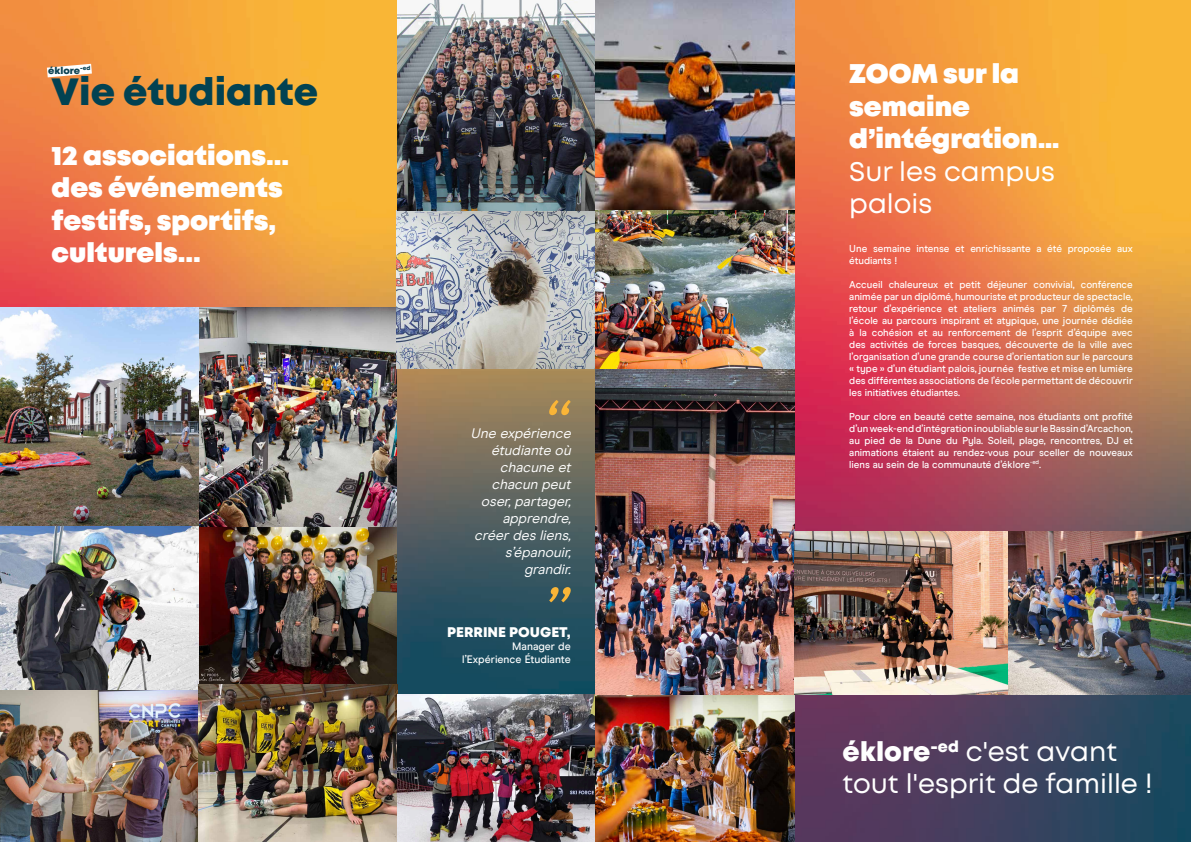
<style>
.page{position:relative;width:1191px;height:842px;background:#fff}
.page>*{position:absolute;margin:0;border:0;box-sizing:border-box;transform-origin:0 0}
.t1{font:800 38px "Mont";color:#024252}
.t2{font:900 27px/32.4px "Mont";color:#fff}
.t3{font:27px/32.4px "Mont";color:#fff}
.t4{font:italic 14.1px/16.9px "Modern Era";color:#fff;text-align:right}
.t5{font:800 14px "Mont";color:#fff}
.t6{font:500 10.7px/12.9px "Modern Era";color:#fff;text-align:right}
.t7{font:500 10px/12px "Modern Era";color:#fff;text-align:justify}
.t8{font:800 9.8px "Mont";color:#0c4252}
.s1{font-weight:800}
</style>
<div class="page">
<img style="left:0;top:0;width:595px;height:694px">
<img style="left:795px;top:0;width:396px;height:842px">
<img style="left:0;top:689px;width:198px;height:153px">
<img style="left:198px;top:307px;width:199px;height:535px">
<img style="left:1007px;top:531px;width:184px;height:163px">
<img style="left:0;top:308px;width:199px;height:381px">
<img style="left:396px;top:0;width:199px;height:369px">
<img style="left:397px;top:0;width:198px;height:211px">
<img style="left:595px;top:0;width:200px;height:211px">
<img style="left:199px;top:684px;width:198px;height:158px">
<img style="left:397px;top:694px;width:198px;height:148px">
<img style="left:595px;top:694px;width:200px;height:148px">
<svg style="left:549px;top:587px;width:22px;height:15px"></svg>
<svg style="left:549px;top:400px;width:22px;height:15px"></svg>
<svg style="left:47px;top:64px;width:45px;height:13px"></svg>
<img style="left:595px;top:369px;width:200px;height:325px">
<img style="left:595px;top:211px;width:200px;height:158px">
<img style="left:795px;top:531px;width:212px;height:163px">
<p class="t8" style="left:48px;top:64px;width:44px">éklore<sup>-ed</sup></p>
<h1 class="t1" style="left:52px;top:67px;width:268px">Vie étudiante</h1>
<h2 class="t2" style="left:52px;top:140px;width:239px">12 associations... des événements festifs, sportifs, culturels...</h2>
<h3 class="t4" style="left:470px;top:425px;width:105px">Une expérience étudiante où chacune et chacun peut oser,partager, apprendre, créerdes liens, s’épanouir, grandir.</h3>
<h3 class="t5" style="left:447px;top:623px;width:125px">PERRINE POUGET,</h3>
<p class="t6" style="left:462px;top:640px;width:110px">Manager de l’Expérience Étudiante</p>
<h2 class="t2" style="left:849px;top:59px;width:212px">ZOOM sur la semaine d’intégration…</h2>
<h2 class="t3" style="left:849px;top:155px;width:207px">Sur les campus palois</h2>
<p class="t7" style="left:849px;top:242px;width:285px">Une semaine intense et enrichissante a été proposée aux étudiants !</p>
<p class="t7" style="left:849px;top:278px;width:285px">Accueil chaleureux et petit déjeuner convivial, conférence animée par un diplômé, humouriste et producteur de spectacle, retour d’expérience et ateliers animés par 7 diplômés de l’école au parcours inspirant et atypique, une journée dédiée à la cohésion et au renforcement de l’esprit d’équipe avec des activités de forces basques, découverte de la ville avec l’organisation d’une grande course d’orientation sur le parcours « type » d’un étudiant palois, journée festive et mise en lumière des différentes associations de l’école permettant de découvrir les initiatives étudiantes.</p>
<p class="t7" style="left:849px;top:410px;width:285px">Pour clore en beauté cette semaine, nos étudiants ont profité d’un week-end d’intégration inoubliable sur le Bassin d’Arcachon, au pied de la Dune du Pyla. Soleil, plage, rencontres, DJ et animations étaient au rendez-vous pour sceller de nouveaux liens au sein de la communauté d’éklore<sup>-ed</sup>.</p>
<h2 class="t3" style="left:842px;top:735px;width:311px"><span class="s1">éklore</span><sup>-ed</sup> c'est avant tout l'esprit de famille !</h2>
</div>
